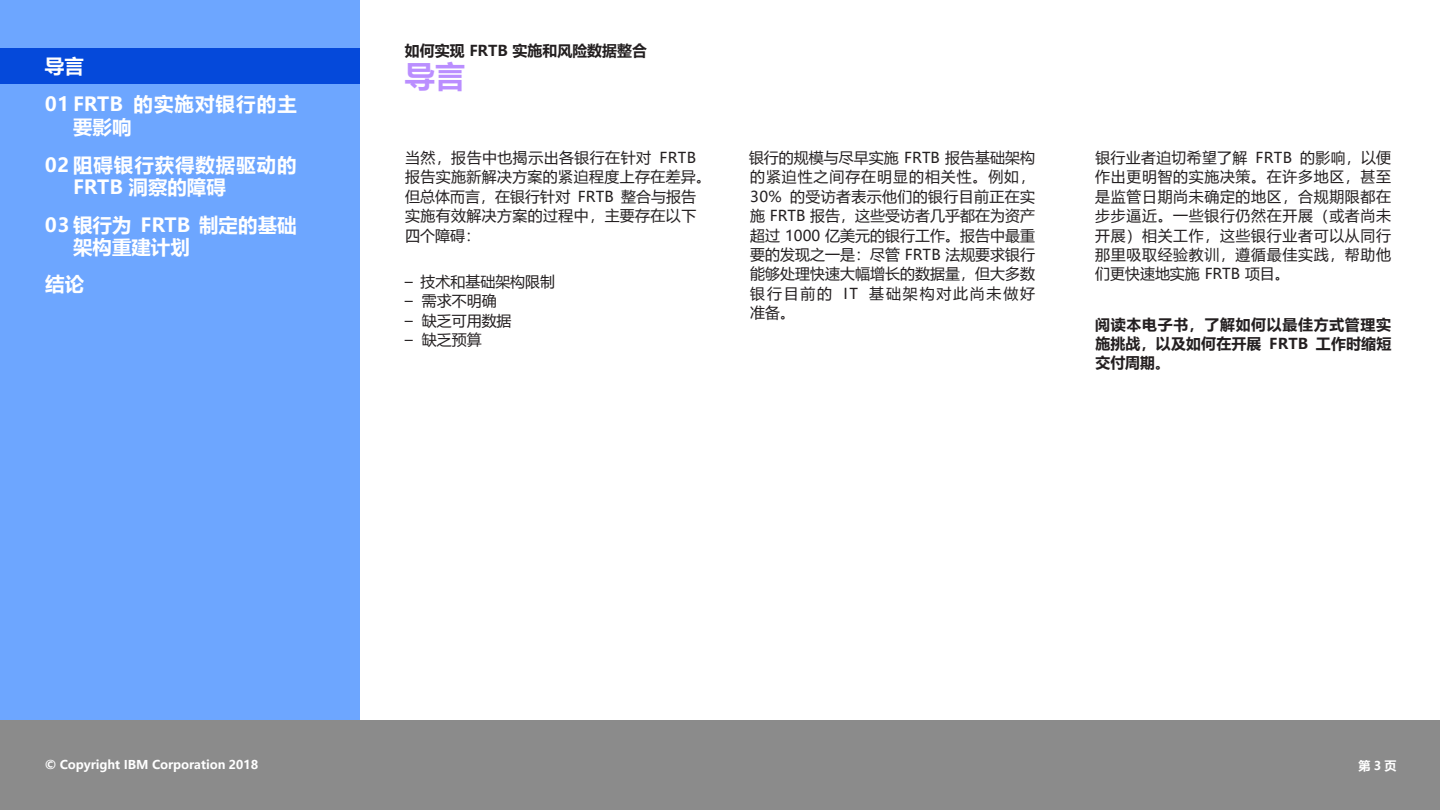
<style>
.page{position:relative;width:1440px;height:810px;background:#fff}
.page>*{position:absolute;margin:0;border:0;box-sizing:border-box;transform-origin:0 0}
.t1{font:700 30px "Microsoft Ya Hei";color:#ba8eff}
.t2{font:700 19.5px/22.5px "Microsoft Ya Hei";letter-spacing:.005em;color:#fff}
.t3{font:700 19.5px/22.5px "Microsoft Ya Hei";letter-spacing:.045em;color:#fff}
.t4{font:700 19.5px/22.5px "Microsoft Ya Hei";letter-spacing:.055em;color:#fff}
.t5{font:15px/19.5px "Microsoft Ya Hei";letter-spacing:.025em;color:#231f20;text-align:justify}
.t6{font:700 15px/19.5px "Microsoft Ya Hei";letter-spacing:.01em;color:#231f20;text-align:justify}
.t7{font:15px "Microsoft Ya Hei";color:#231f20}
.Slide{font:700 12px "Microsoft Ya Hei";color:#fff}
</style>
<div class="page">
<div style="left:0;top:0;width:360px;height:48px;background:#6da6ff"></div>
<div style="left:0;top:303px;width:360px;height:417px;background:#6da6ff"></div>
<div style="left:0;top:720px;width:1440px;height:90px;background:#8b8b8b"></div>
<div style="left:0;top:48px;width:360px;height:37px;background:#0549da"></div>
<div style="left:0;top:145px;width:360px;height:61px;background:#6da6ff"></div>
<div style="left:0;top:84px;width:360px;height:62px;background:#6da6ff"></div>
<div style="left:0;top:206px;width:360px;height:61px;background:#6da6ff"></div>
<div style="left:0;top:267px;width:360px;height:36px;background:#6da6ff"></div>
<p class="t2" style="left:45px;top:54px;width:40px">导言</p>
<p class="t4" style="left:73px;top:92px;width:225px;text-indent:-28px">01 FRTB 的实施对银行的主要影响</p>
<p class="t3" style="left:73px;top:153px;width:225px;text-indent:-28px">02 阻碍银行获得数据驱动的<br>FRTB 洞察的障碍</p>
<p class="t2" style="left:73px;top:213px;width:225px;text-indent:-28px">03 银行为 FRTB 制定的基础架构重建计划</p>
<p class="t2" style="left:45px;top:272px;width:40px">结论</p>
<p class="t6" style="left:405px;top:40px;width:244px">如何实现 FRTB 实施和风险数据整合</p>
<h1 class="t1" style="left:405px;top:55px;width:62px">导言</h1>
<p class="t5" style="left:405px;top:147px;width:307px;text-align:left">当然，报告中也揭示出各银行在针对 FRTB报告实施新解决方案的紧迫程度上存在差异。但总体而言，在银行针对 FRTB 整合与报告实施有效解决方案的过程中，主要存在以下四个障碍：</p>
<p class="t7" style="left:405px;top:271px;width:152px">– 技术和基础架构限制</p>
<p class="t5" style="left:405px;top:291px;width:93px">– 需求不明确</p>
<p class="t5" style="left:405px;top:310px;width:108px">– 缺乏可用数据</p>
<p class="t5" style="left:405px;top:330px;width:78px">– 缺乏预算</p>
<p class="t5" style="left:749px;top:147px;width:288px">银行的规模与尽早实施 FRTB 报告基础架构的紧迫性之间存在明显的相关性。例如，30% 的受访者表示他们的银行目前正在实施 FRTB 报告，这些受访者几乎都在为资产超过 1000 亿美元的银行工作。报告中最重要的发现之一是：尽管 FRTB 法规要求银行能够处理快速大幅增长的数据量，但大多数银行目前的 IT 基础架构对此尚未做好准备。</p>
<p class="t5" style="left:1095px;top:147px;width:297px">银行业者迫切希望了解 FRTB 的影响，以便作出更明智的实施决策。在许多地区，甚至是监管日期尚未确定的地区，合规期限都在步步逼近。一些银行仍然在开展（或者尚未开展）相关工作，这些银行业者可以从同行那里吸取经验教训，遵循最佳实践，帮助他们更快速地实施 FRTB 项目。</p>
<p class="t6" style="left:1095px;top:314px;width:298px">阅读本电子书，了解如何以最佳方式管理实施挑战，以及如何在开展 FRTB 工作时缩短交付周期。</p>
<p class="Slide" style="left:45px;top:756px;width:215px">© Copyright IBM Corporation 2018</p>
<p class="Slide" style="left:1358px;top:758px;width:39px">第3页</p>
</div>
